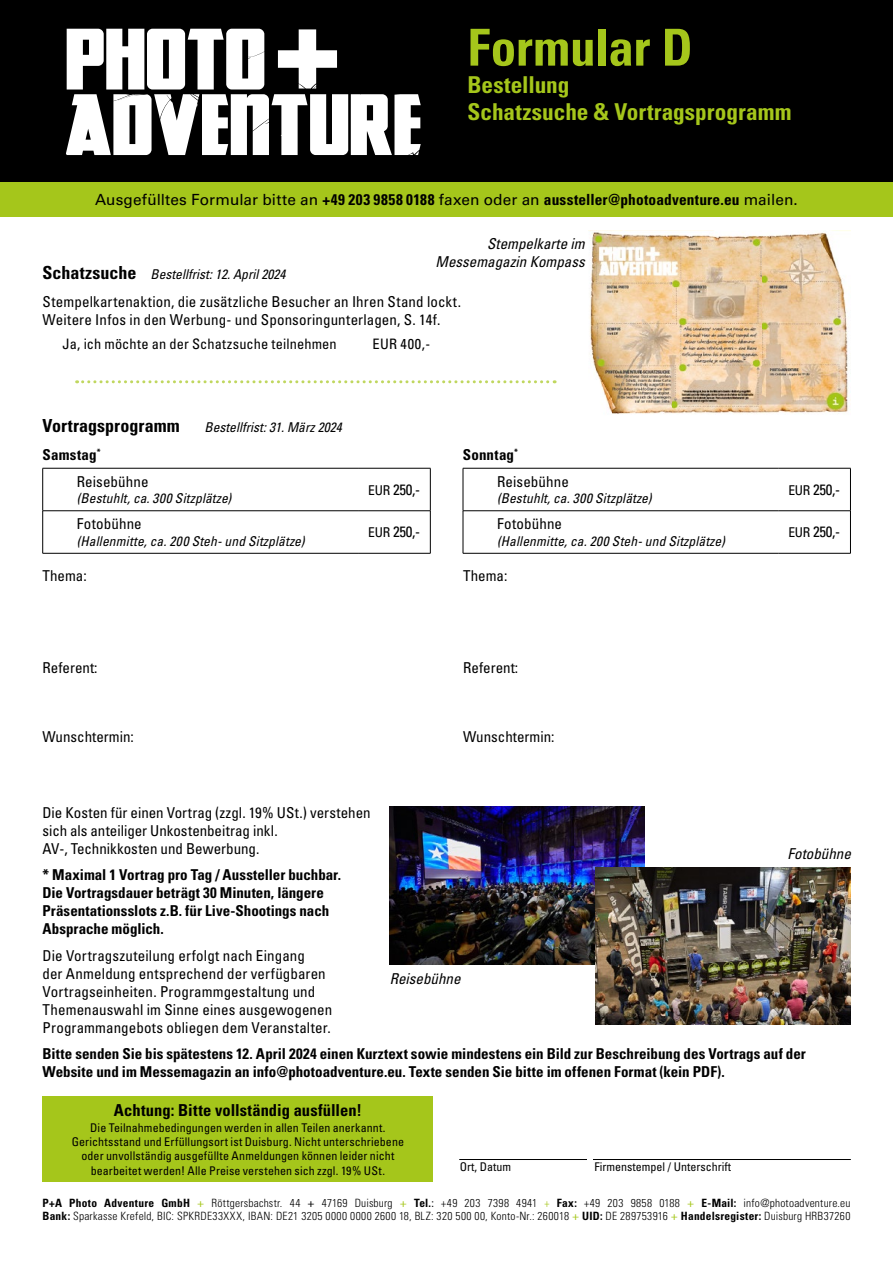
<style>
.page{position:relative;width:893px;height:1263px;background:#fff}
.page>*{position:absolute;margin:0;border:0;box-sizing:border-box;transform-origin:0 0}
.t1{font:700 condensed 51px "Univers LT Std";letter-spacing:-.01em;color:#a5c61b}
.t2{font:700 condensed 23.25px/27px "Univers LT Std";color:#a5c61b}
.t3{font:700 condensed 18px "Univers LT Std";letter-spacing:.005em;color:#000}
.t4{font:700 condensed 16.5px "Univers LT Std";letter-spacing:.005em;color:#000}
.t5{font:15.3px "Univers LT Std";letter-spacing:.005em;color:#000}
.t6{font:condensed 15px/18px "Univers LT Std";letter-spacing:.005em;color:#000}
.t7{font:700 condensed 15px/18px "Univers LT Std";color:#000}
.t8{font:italic condensed 15px/18px "Univers LT Std";color:#000;text-align:right}
.t9{font:700 condensed 15px "Univers LT Std";letter-spacing:.02em;color:#000}
.t10{font:condensed 14.4px "Univers LT Std";letter-spacing:.01em;color:#000}
.t11{font:italic condensed 13.5px "Univers LT Std";letter-spacing:.005em;color:#000}
.t12{font:condensed 12px/14.4px "Univers LT Std";letter-spacing:.005em;color:#000;text-align:center}
.t13{font:300 condensed 11.4px/13.6px "Univers LT Std";letter-spacing:.025em;color:#000}
.s1{font-weight:700;font-stretch:condensed}
.s2{font-weight:700;font-style:normal;font-size:18px}
.s3{font-size:13.5px}
.s4{font-weight:700}
.s5{font-weight:400;color:#a5c61b}
.s6{font-weight:400}
.s7{color:#a5c61b}
</style>
<div class="page">
<div style="left:0;top:0;width:893px;height:183px;background:#000"></div>
<div style="left:0;top:183px;width:893px;height:34px;background:#a5c61b"></div>
<svg style="left:66px;top:29px;width:355px;height:126px"></svg>
<hr style="left:459px;top:1159px;width:392px;height:1px;background:#000">
<div style="left:588px;top:1153px;width:5px;height:26px;background:#fff"></div>
<img style="left:390px;top:807px;width:255px;height:157px">
<img style="left:596px;top:868px;width:255px;height:157px">
<hr style="left:43px;top:468px;width:315px;height:1px;background:#000">
<hr style="left:42px;top:468px;width:1px;height:43px;background:#000">
<hr style="left:358px;top:468px;width:72px;height:1px;background:#000">
<hr style="left:430px;top:468px;width:1px;height:43px;background:#000">
<hr style="left:43px;top:510px;width:315px;height:1px;background:#000">
<hr style="left:42px;top:511px;width:1px;height:42px;background:#000">
<hr style="left:358px;top:510px;width:72px;height:1px;background:#000">
<hr style="left:430px;top:511px;width:1px;height:42px;background:#000">
<hr style="left:43px;top:553px;width:315px;height:1px;background:#000">
<hr style="left:358px;top:553px;width:72px;height:1px;background:#000">
<hr style="left:463px;top:468px;width:315px;height:1px;background:#000">
<hr style="left:463px;top:468px;width:1px;height:43px;background:#000">
<hr style="left:778px;top:468px;width:73px;height:1px;background:#000">
<hr style="left:850px;top:468px;width:1px;height:43px;background:#000">
<hr style="left:463px;top:510px;width:315px;height:1px;background:#000">
<hr style="left:463px;top:511px;width:1px;height:42px;background:#000">
<hr style="left:778px;top:510px;width:73px;height:1px;background:#000">
<hr style="left:850px;top:511px;width:1px;height:42px;background:#000">
<hr style="left:463px;top:553px;width:315px;height:1px;background:#000">
<hr style="left:778px;top:553px;width:73px;height:1px;background:#000">
<svg style="left:77px;top:380px;width:478px;height:3px"></svg>
<img style="left:589px;top:232px;width:260px;height:182px">
<div style="left:43px;top:1097px;width:390px;height:85px;background:#a5c61b"></div>
<h1 class="t1" style="left:467px;top:16px;width:227px">Formular D</h1>
<h2 class="t2" style="left:467px;top:71px;width:326px">Bestellung<br>Schatzsuche &amp; Vortragsprogramm</h2>
<p class="t5" style="left:95px;top:191px;width:704px">Ausgefülltes Formular bitte an <span class="s1">+49 203 9858 0188</span> faxen oder an <span class="s1">aussteller@photoadventure.eu</span> mailen.</p>
<p class="t8" style="left:436px;top:235px;width:151px">Stempelkarte im<br>Messemagazin Kompass</p>
<p class="t11" style="left:43px;top:266px;width:244px"><span class="s2">Schatzsuche</span> Bestellfrist: 12. April 2024</p>
<p class="t6" style="left:43px;top:293px;width:420px">Stempelkartenaktion, die zusätzliche Besucher an Ihren Stand lockt.<br>Weitere Infos in den Werbung- und Sponsoringunterlagen, S. 14f.</p>
<p class="t10" style="left:63px;top:335px;width:276px">Ja, ich möchte an der Schatzsuche teilnehmen</p>
<p class="t10" style="left:373px;top:335px;width:59px">EUR 400,-</p>
<p class="t3" style="left:43px;top:414px;width:139px">Vortragsprogramm</p>
<p class="t11" style="left:205px;top:418px;width:139px">Bestellfrist: 31. März 2024</p>
<p class="t9" style="left:43px;top:445px;width:60px">Samstag<sup>*</sup></p>
<p class="t7" style="left:463px;top:445px;width:57px">Sonntag<sup>*</sup></p>
<p class="t6" style="left:77px;top:472px;width:73px">Reisebühne</p>
<p class="t11" style="left:77px;top:490px;width:156px">(Bestuhlt, ca. 300 Sitzplätze)</p>
<p class="t6" style="left:368px;top:480px;width:53px"><span class="s3">EUR</span> 250,-</p>
<p class="t6" style="left:497px;top:472px;width:73px">Reisebühne</p>
<p class="t11" style="left:497px;top:490px;width:156px">(Bestuhlt, ca. 300 Sitzplätze)</p>
<p class="t6" style="left:788px;top:480px;width:53px"><span class="s3">EUR</span> 250,-</p>
<p class="t6" style="left:77px;top:515px;width:67px">Fotobühne</p>
<p class="t11" style="left:77px;top:532px;width:229px">(Hallenmitte, ca. 200 Steh- und Sitzplätze)</p>
<p class="t6" style="left:368px;top:523px;width:53px"><span class="s3">EUR</span> 250,-</p>
<p class="t6" style="left:497px;top:515px;width:67px">Fotobühne</p>
<p class="t11" style="left:497px;top:532px;width:229px">(Hallenmitte, ca. 200 Steh- und Sitzplätze)</p>
<p class="t6" style="left:788px;top:523px;width:53px"><span class="s3">EUR</span> 250,-</p>
<p class="t6" style="left:43px;top:566px;width:46px">Thema:</p>
<p class="t6" style="left:463px;top:566px;width:46px">Thema:</p>
<p class="t6" style="left:43px;top:658px;width:57px">Referent:</p>
<p class="t6" style="left:463px;top:658px;width:57px">Referent:</p>
<p class="t6" style="left:43px;top:727px;width:93px">Wunschtermin:</p>
<p class="t6" style="left:463px;top:728px;width:93px">Wunschtermin:</p>
<p class="t6" style="left:43px;top:803px;width:330px">Die Kosten für einen Vortrag (zzgl. 19% USt.) verstehen sich als anteiliger Unkostenbeitrag inkl.<br>AV-, Technikkosten und Bewerbung.</p>
<p class="t7" style="left:43px;top:866px;width:300px">* Maximal 1 Vortrag pro Tag / Aussteller buchbar.<br>Die Vortragsdauer beträgt 30 Minuten, längere Präsentationsslots z.B. für Live-Shootings nach Absprache möglich.</p>
<p class="t6" style="left:43px;top:946px;width:291px">Die Vortragszuteilung erfolgt nach Eingang<br>der Anmeldung entsprechend der verfügbaren Vortragseinheiten. Programmgestaltung und Themenauswahl im Sinne eines ausgewogenen Programmangebots obliegen dem Veranstalter.</p>
<p class="t7" style="left:43px;top:1045px;width:765px">Bitte senden Sie bis spätestens 12. April 2024 einen Kurztext sowie mindestens ein Bild zur Beschreibung des Vortrags auf der<br>Website und im Messemagazin an info@photoadventure.eu. Texte senden Sie bitte im offenen Format (kein PDF).</p>
<p class="t8" style="left:787px;top:845px;width:65px">Fotobühne</p>
<p class="t8" style="left:390px;top:969px;width:72px">Reisebühne</p>
<p class="t4" style="left:114px;top:1100px;width:249px">Achtung: Bitte vollständig ausfüllen!</p>
<p class="t12" style="left:72px;top:1120px;width:334px">Die Teilnahmebedingungen werden in allen Teilen anerkannt.<br>Gerichtsstand und Erfüllungsort ist Duisburg. Nicht unterschriebene oder unvollständig ausgefüllte Anmeldungen können leider nicht bearbeitet werden! Alle Preise verstehen sich zzgl. 19% USt.</p>
<p class="t12" style="left:460px;top:1159px;width:53px">Ort, Datum</p>
<p class="t12" style="left:594px;top:1159px;width:138px">Firmenstempel / Unterschrift</p>
<p class="t13" style="left:43px;top:1196px;width:809px"><span class="s4">P+A Photo Adventure GmbH</span> <span class="s5">+</span> Röttgersbachstr. 44 <span class="s6">+</span> 47169 Duisburg <span class="s5">+</span> <span class="s4">Tel.</span><span class="s6">:</span> +49 203 7398 4941 <span class="s7">+</span> <span class="s4">Fax:</span> +49 203 9858 0188 <span class="s5">+</span> <span class="s4">E-Mail:</span> info@photoadventure.eu<br><span class="s4">Bank:</span> Sparkasse Krefeld, BIC: SPKRDE33XXX, IBAN: DE21 3205 0000 0000 2600 18, BLZ: 320 500 00, Konto-Nr.: 260018 <span class="s5">+</span> <span class="s4">UID:</span> DE 289753916 <span class="s5">+</span> <span class="s4">Handelsregister:</span> Duisburg HRB37260</p>
</div>
